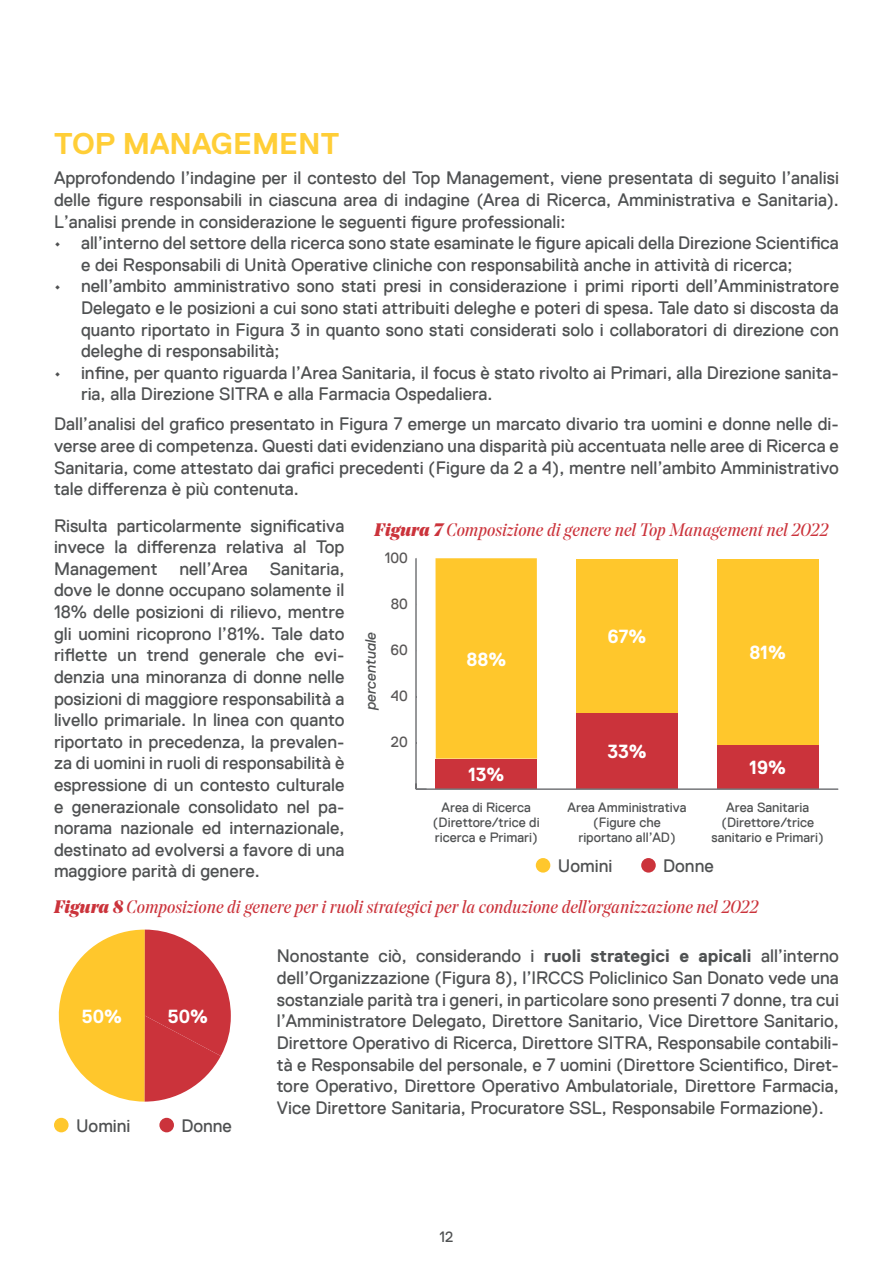
<style>
.page{position:relative;width:893px;height:1263px;background:#fff}
.page>*{position:absolute;margin:0;border:0;box-sizing:border-box;transform-origin:0 0}
.t1{font:700 30px "Replica";color:#ffce37}
.t2{font:700 19.05px "Replica";color:#fff}
.t3{font:18px/21.6px "Replica TT";color:#4f5152;text-align:justify}
.t4{font:italic 18px "Noe Display";color:#cb333b}
.t5{font:15px "Replica TT";color:#595757}
.t6{font:italic 15px "Replica";color:#4f5152}
.t7{font:15px "Replica TT";color:#4f5152}
.t8{font:13.5px/15px "Replica TT";color:#4f5152}
.s1{font-weight:900}
.s2{font-family:"Replica";font-weight:700}
</style>
<div class="page">
<div style="left:435px;top:558px;width:102px;height:201px;background:#ffc72c"></div>
<div style="left:576px;top:559px;width:102px;height:154px;background:#ffc72c"></div>
<div style="left:717px;top:559px;width:101px;height:186px;background:#ffc72c"></div>
<div style="left:436px;top:759px;width:101px;height:29px;background:#cb333b"></div>
<div style="left:576px;top:713px;width:102px;height:75px;background:#cb333b"></div>
<div style="left:717px;top:745px;width:101px;height:43px;background:#cb333b"></div>
<div style="left:536px;top:858px;width:14px;height:14px;background:#ffc72c;border-radius:50%"></div>
<div style="left:641px;top:858px;width:15px;height:14px;background:#cb333b;border-radius:50%"></div>
<hr style="left:415px;top:558px;width:2px;height:231px;background:#757679">
<hr style="left:416px;top:788px;width:422px;height:2px;background:#757679">
<svg style="left:58px;top:929px;width:173px;height:173px"></svg>
<div style="left:54px;top:1118px;width:15px;height:14px;background:#ffc72c;border-radius:50%"></div>
<div style="left:159px;top:1118px;width:15px;height:14px;background:#cb333b;border-radius:50%"></div>
<p class="t1" style="left:54px;top:127px;width:287px">TOP MANAGEMENT</p>
<p class="t3" style="left:54px;top:167px;width:786px">Approfondendo l’indagine per il contesto del Top Management, viene presentata di seguito l’analisi delle figure responsabili in ciascuna area di indagine (Area di Ricerca, Amministrativa e Sanitaria).<br>L’analisi prende in considerazione le seguenti figure professionali:</p>
<p class="t3" style="left:81px;top:232px;width:759px;text-indent:-27px">• all’interno del settore della ricerca sono state esaminate le figure apicali della Direzione Scientifica e dei Responsabili di Unità Operative cliniche con responsabilità anche in attività di ricerca;</p>
<p class="t3" style="left:81px;top:275px;width:759px;text-indent:-27px">• nell’ambito amministrativo sono stati presi in considerazione i primi riporti dell’Amministratore Delegato e le posizioni a cui sono stati attribuiti deleghe e poteri di spesa. Tale dato si discosta da quanto riportato in Figura 3 in quanto sono stati considerati solo i collaboratori di direzione con deleghe di responsabilità;</p>
<p class="t3" style="left:81px;top:362px;width:759px;text-indent:-27px">• infine, per quanto riguarda l’Area Sanitaria, il focus è stato rivolto ai Primari, alla Direzione sanita&shy;ria, alla Direzione SITRA e alla Farmacia Ospedaliera.</p>
<p class="t3" style="left:54px;top:413px;width:786px">Dall’analisi del grafico presentato in Figura 7 emerge un marcato divario tra uomini e donne nelle di&shy;verse aree di competenza. Questi dati evidenziano una disparità più accentuata nelle aree di Ricerca e Sanitaria, come attestato dai grafici precedenti (Figure da 2 a 4), mentre nell’ambito Amministrativo tale differenza è più contenuta.</p>
<p class="t3" style="left:54px;top:515px;width:292px">Risulta particolarmente significativa invece la differenza relativa al Top Management nell’Area Sanitaria, dove le donne occupano solamente il 18% delle posizioni di rilievo, mentre gli uomini ricoprono l’81%. Tale dato riflette un trend generale che evi&shy;denzia una minoranza di donne nelle posizioni di maggiore responsabilità a livello primariale. In linea con quanto riportato in precedenza, la prevalen&shy;za di uomini in ruoli di responsabilità è espressione di un contesto culturale e generazionale consolidato nel pa&shy;norama nazionale ed internazionale, destinato ad evolversi a favore di una maggiore parità di genere.</p>
<p class="t4" style="left:375px;top:518px;width:455px"><span class="s1">Figura 7</span> Composizione di genere nel Top Management nel 2022</p>
<p class="t5" style="left:385px;top:549px;width:25px">100</p>
<p class="t5" style="left:391px;top:595px;width:19px">80</p>
<p class="t2" style="left:608px;top:626px;width:40px">67%</p>
<p class="t6" style="left:362px;top:710px;width:79px;rotate:-90deg">percentuale</p>
<p class="t5" style="left:391px;top:641px;width:19px">60</p>
<p class="t2" style="left:749px;top:642px;width:38px">81%</p>
<p class="t2" style="left:466px;top:649px;width:41px">88%</p>
<p class="t5" style="left:391px;top:688px;width:18px">40</p>
<p class="t5" style="left:391px;top:734px;width:18px">20</p>
<p class="t2" style="left:607px;top:741px;width:41px">33%</p>
<p class="t2" style="left:749px;top:757px;width:38px">19%</p>
<p class="t2" style="left:468px;top:764px;width:38px">13%</p>
<p class="t8" style="left:726px;top:800px;width:84px">Area Sanitaria</p>
<p class="t8" style="left:711px;top:815px;width:114px;text-align:center">(Direttore/trice sanitario e Primari)</p>
<p class="t8" style="left:442px;top:800px;width:91px">Area di Ricerca</p>
<p class="t8" style="left:433px;top:815px;width:108px">(Direttore/trice di ricerca e Primari)</p>
<p class="t8" style="left:567px;top:800px;width:120px">Area Amministrativa</p>
<p class="t8" style="left:593px;top:815px;width:69px">(Figure che</p>
<p class="t8" style="left:578px;top:830px;width:99px">riportano all’AD)</p>
<p class="t3" style="left:558px;top:855px;width:56px">Uomini</p>
<p class="t3" style="left:663px;top:855px;width:52px">Donne</p>
<p class="t4" style="left:54px;top:896px;width:706px"><span class="s1">Figura 8</span> Composizione di genere per i ruoli strategici per la conduzione dell’organizzazione nel 2022</p>
<p class="t2" style="left:81px;top:1006px;width:42px">50%</p>
<p class="t2" style="left:167px;top:1006px;width:42px">50%</p>
<p class="t3" style="left:76px;top:1115px;width:56px">Uomini</p>
<p class="t3" style="left:181px;top:1115px;width:52px">Donne</p>
<p class="t3" style="left:277px;top:945px;width:564px">Nonostante ciò, considerando i <span class="s2">ruoli strategici e apicali</span> all’interno dell’Organizzazione (Figura 8), l’IRCCS Policlinico San Donato vede una sostanziale parità tra i generi, in particolare sono presenti 7 donne, tra cui l’Amministratore Delegato, Direttore Sanitario, Vice Direttore Sanitario, Direttore Operativo di Ricerca, Direttore SITRA, Responsabile contabili&shy;tà e Responsabile del personale, e 7 uomini (Direttore Scientifico, Diret&shy;tore Operativo, Direttore Operativo Ambulatoriale, Direttore Farmacia, Vice Direttore Sanitaria, Procuratore SSL, Responsabile Formazione).</p>
<p class="t7" style="left:439px;top:1228px;width:15px">12</p>
</div>
